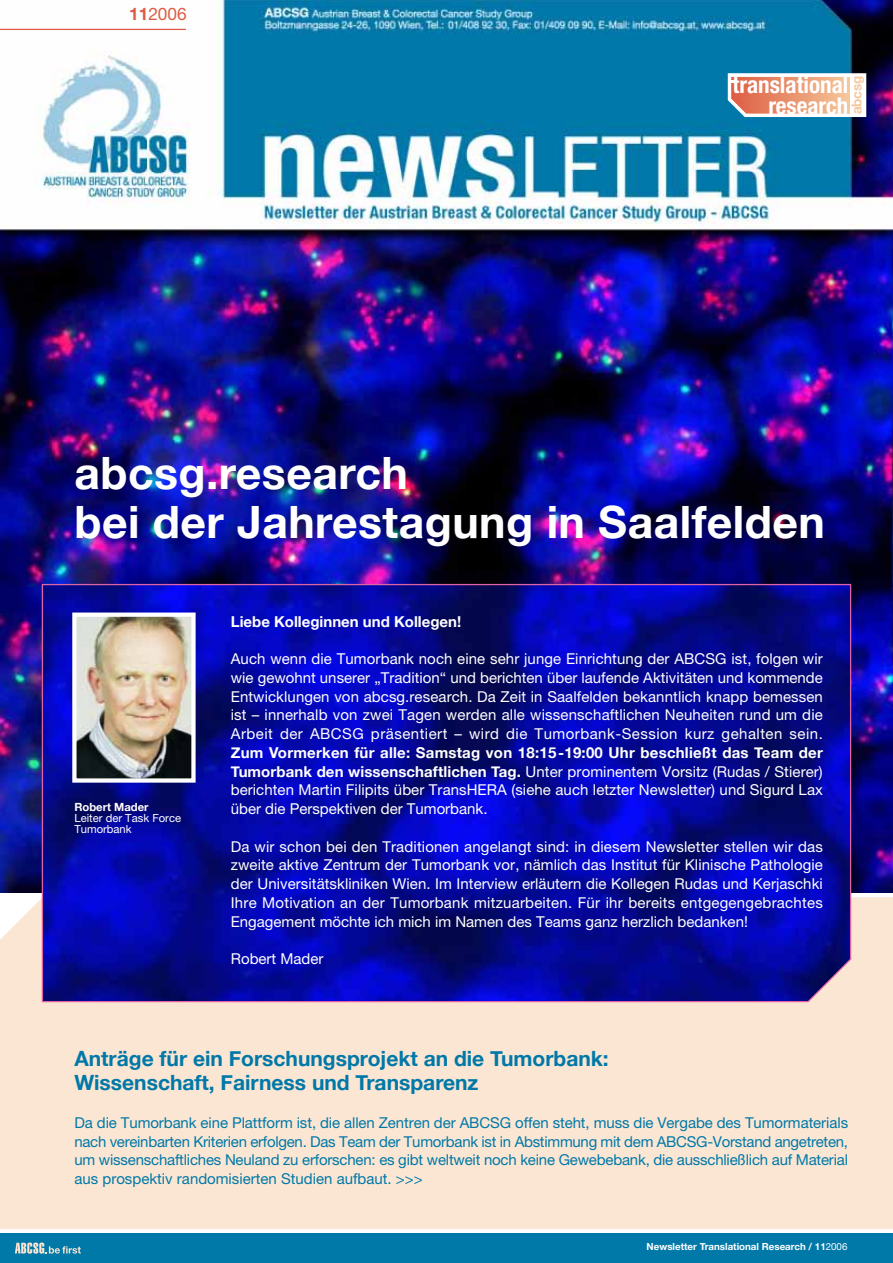
<style>
.page{position:relative;width:893px;height:1263px;background:#fff}
.page>*{position:absolute;margin:0;border:0;box-sizing:border-box;transform-origin:0 0}
.t1{font:700 44.55px/49.1px "Helvetica Neue";letter-spacing:.01em;color:#fff}
.t2{font:700 condensed 23.1px/20.7px "Helvetica Neue";color:#fff;text-align:right}
.t3{font:700 21px/24.8px "Helvetica Neue";color:#0078a8}
.t4{font:17.25px "Helvetica Neue";color:#de5c44}
.t5{font:15px/18.8px "Helvetica Neue";color:#fff;text-align:justify}
.t6{font:15px/18.8px "Helvetica Neue";color:#0078a8;text-align:justify}
.t7{font:700 15px "Helvetica Neue";color:#fff}
.t8{font:700 13.5px "Helvetica Neue";letter-spacing:-.01em;color:#f5c79d}
.t9{font:11.25px/11.2px "Helvetica Neue";color:#fff}
.t10{font:700 11.25px "Helvetica Neue";color:#fff}
.t11{font:700 9.75px "Helvetica Neue";color:#fff}
.s1{font-weight:700}
.s2{font-weight:400}
</style>
<div class="page">
<img style="left:0;top:0;width:893px;height:892px">
<div style="left:0;top:897px;width:893px;height:332px;background:#fbe6d3"></div>
<svg style="left:41px;top:583px;width:811px;height:420px;background:#06099b"></svg>
<img style="left:77px;top:617px;width:114px;height:161px">
<div style="left:72px;top:612px;width:124px;height:171px;border:4px solid #fff"></div>
<div style="left:0;top:1233px;width:893px;height:30px;background:#0078a8"></div>
<svg style="left:15px;top:1242px;width:66px;height:12px"></svg>
<svg style="left:728px;top:73px;width:138px;height:44px"></svg>
<hr style="left:0;top:29px;width:186px;height:1px;background:#de5c44">
<p class="t4" style="left:129px;top:8px;width:59px"><span class="s1">11</span>2006</p>
<h2 class="t2" style="left:732px;top:76px;width:117px">translational research</h2>
<p class="t8" style="left:848px;top:114px;width:40px;rotate:-90deg">abcsg</p>
<h1 class="t1" style="left:74px;top:447px;width:752px">abcsg.research<br>bei der Jahrestagung in Saalfelden</h1>
<p class="t10" style="left:74px;top:800px;width:76px">Robert Mader</p>
<p class="t9" style="left:74px;top:813px;width:108px">Leiter der Task Force<br>Tumorbank</p>
<p class="t7" style="left:231px;top:612px;width:232px">Liebe Kolleginnen und Kollegen!</p>
<p class="t5" style="left:231px;top:651px;width:594px">Auch wenn die Tumorbank noch eine sehr junge Einrichtung der ABCSG ist, folgen wir wie gewohnt unserer „Tradition“ und berichten über laufende Aktivitäten und kommende Entwicklungen von abcsg.research. Da Zeit in Saalfelden bekanntlich knapp bemessen ist – innerhalb von zwei Tagen werden alle wissenschaftlichen Neuheiten rund um die Arbeit der ABCSG präsentiert – wird die Tumorbank-Session kurz gehalten sein.</p>
<p class="t5" style="left:231px;top:745px;width:594px"><span class="s1">Zum Vormerken für alle: Samstag von 18:15-19:00 Uhr beschließt das Team der Tumorbank den wissenschaftlichen Tag.</span> Unter prominentem Vorsitz (Rudas / Stierer) berichten Martin Filipits über TransHERA (siehe auch letzter Newsletter) und Sigurd Lax über die Perspektiven der Tumorbank.</p>
<p class="t5" style="left:231px;top:838px;width:594px">Da wir schon bei den Traditionen angelangt sind: in diesem Newsletter stellen wir das zweite aktive Zentrum der Tumorbank vor, nämlich das Institut für Klinische Pathologie der Universitätskliniken Wien. Im Interview erläutern die Kollegen Rudas und Kerjaschki Ihre Motivation an der Tumorbank mitzuarbeiten. Für ihr bereits entgegengebrachtes Engagement möchte ich mich im Namen des Teams ganz herzlich bedanken!</p>
<p class="t5" style="left:231px;top:951px;width:94px">Robert Mader</p>
<h3 class="t3" style="left:74px;top:1045px;width:536px">Anträge für ein Forschungsprojekt an die Tumorbank:<br>Wissenschaft, Fairness und Transparenz</h3>
<p class="t6" style="left:74px;top:1115px;width:775px">Da die Tumorbank eine Plattform ist, die allen Zentren der ABCSG offen steht, muss die Vergabe des Tumormaterials nach vereinbarten Kriterien erfolgen. Das Team der Tumorbank ist in Abstimmung mit dem ABCSG-Vorstand angetreten, um wissenschaftliches Neuland zu erforschen: es gibt weltweit noch keine Gewebebank, die ausschließlich auf Material aus prospektiv randomisierten Studien aufbaut. &gt;&gt;&gt;</p>
<p class="t11" style="left:647px;top:1241px;width:202px">Newsletter Translational Research / 11<span class="s2">2006</span></p>
</div>
